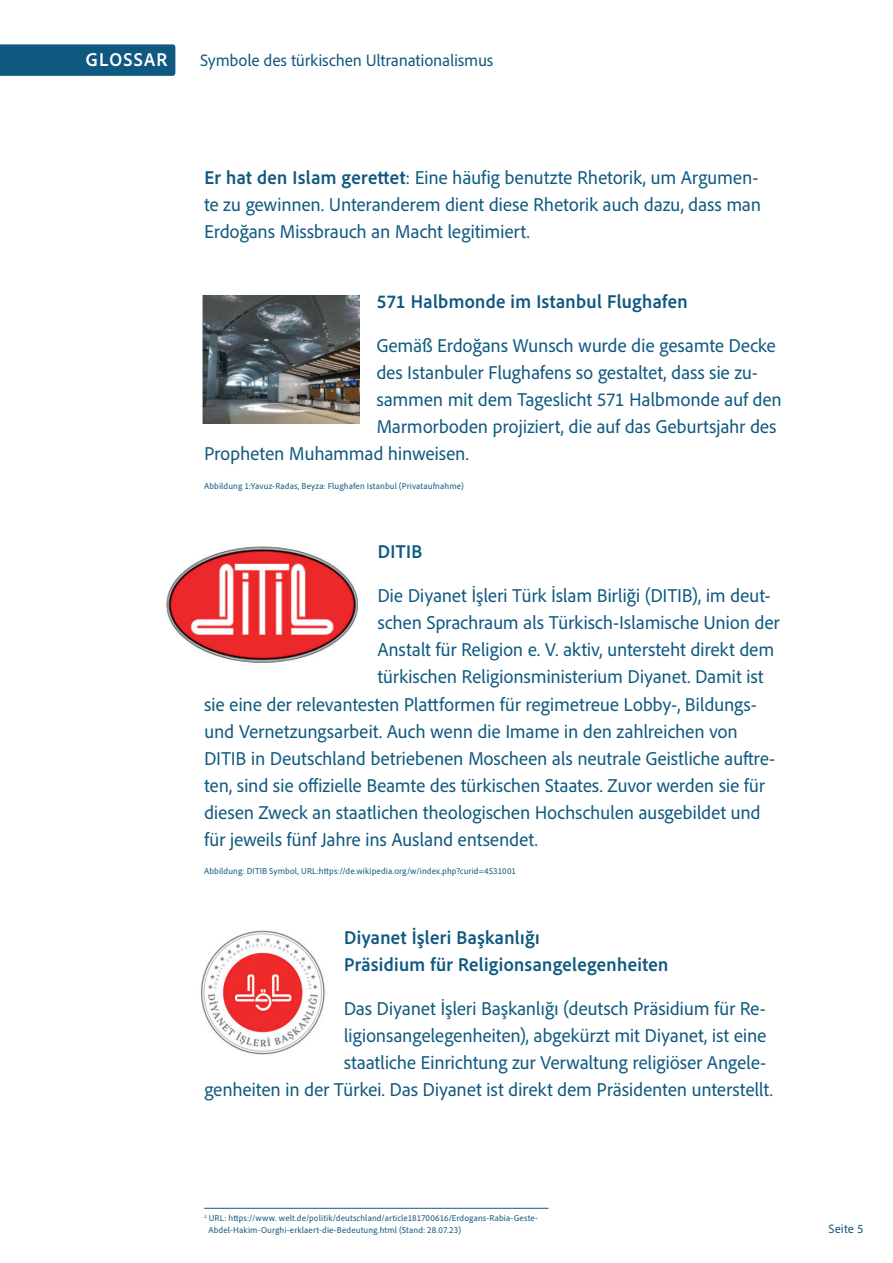
<style>
.page{position:relative;width:893px;height:1263px;background:#fff}
.page>*{position:absolute;margin:0;border:0;box-sizing:border-box;transform-origin:0 0}
.t1{font:19.5px/27px "Adobe Clean UX";letter-spacing:-.015em;color:#0f5980}
.t2{font:700 19.5px/27px "Adobe Clean UX";letter-spacing:-.015em;color:#0f5980}
.t3{font:700 19.5px "Adobe Clean UX";letter-spacing:.025em;color:#fff}
.t4{font:17.25px "Adobe Clean UX";letter-spacing:-.015em;color:#0f5980}
.t5{font:12.75px "Adobe Clean UX";letter-spacing:.005em;color:#0f5980}
.t6{font:9px/12px "Adobe Clean UX";letter-spacing:.01em;color:#0f5980}
.s1{font-weight:700}
</style>
<div class="page">
<div style="left:0;top:44px;width:175px;height:32px;background:#0f5980"></div>
<hr style="left:204px;top:1208px;width:345px;height:1px;background:#0f5980">
<img style="left:202px;top:296px;width:157px;height:127px">
<img style="left:166px;top:546px;width:192px;height:117px">
<img style="left:201px;top:930px;width:124px;height:125px">
<p class="t3" style="left:86px;top:47px;width:84px">GLOSSAR</p>
<p class="t4" style="left:200px;top:49px;width:295px">Symbole des türkischen Ultranationalismus</p>
<p class="t1" style="left:204px;top:164px;width:559px"><span class="s1">Er hat den Islam gerettet</span>: Eine häufig benutzte Rhetorik, um Argumen&shy;te zu gewinnen. Unteranderem dient diese Rhetorik auch dazu, dass man<br>Erdoğans Missbrauch an Macht legitimiert.</p>
<p class="t2" style="left:376px;top:287px;width:313px">571 Halbmonde im Istanbul Flughafen</p>
<p class="t1" style="left:376px;top:331px;width:401px">Gemäß Erdoğans Wunsch wurde die gesamte Decke</p>
<p class="t1" style="left:376px;top:358px;width:383px">des Istanbuler Flughafens so gestaltet, dass sie zu-</p>
<p class="t1" style="left:376px;top:385px;width:407px">sammen mit dem Tageslicht 571 Halbmonde auf den</p>
<p class="t1" style="left:376px;top:412px;width:402px">Marmorboden projiziert, die auf das Geburtsjahr des</p>
<p class="t1" style="left:204px;top:439px;width:267px">Propheten Muhammad hinweisen.</p>
<p class="t6" style="left:204px;top:480px;width:261px">Abbildung 1:Yavuz-Radas, Beyza: Flughafen Istanbul (Privataufnahme)</p>
<p class="t2" style="left:377px;top:538px;width:47px">DITIB</p>
<p class="t1" style="left:377px;top:582px;width:395px">Die Diyanet İşleri Türk İslam Birliği (DITIB), im deut-</p>
<p class="t1" style="left:377px;top:609px;width:404px">schen Sprachraum als Türkisch-Islamische Union der</p>
<p class="t1" style="left:377px;top:636px;width:398px">Anstalt für Religion e. V. aktiv, untersteht direkt dem</p>
<p class="t1" style="left:377px;top:663px;width:388px">türkischen Religionsministerium Diyanet. Damit ist</p>
<p class="t1" style="left:204px;top:690px;width:554px">sie eine der relevantesten Plattformen für regimetreue Lobby-, Bildungs-</p>
<p class="t1" style="left:204px;top:717px;width:535px">und Vernetzungsarbeit. Auch wenn die Imame in den zahlreichen von</p>
<p class="t1" style="left:204px;top:744px;width:573px">DITIB in Deutschland betriebenen Moscheen als neutrale Geistliche auftre-</p>
<p class="t1" style="left:204px;top:771px;width:563px">ten, sind sie offizielle Beamte des türkischen Staates. Zuvor werden sie für</p>
<p class="t1" style="left:204px;top:798px;width:558px">diesen Zweck an staatlichen theologischen Hochschulen ausgebildet und</p>
<p class="t1" style="left:204px;top:825px;width:335px">für jeweils fünf Jahre ins Ausland entsendet.</p>
<p class="t6" style="left:204px;top:865px;width:313px">Abbildung: DITIB Symbol, URL:https://de.wikipedia.org/w/index.php?curid=4531001</p>
<p class="t2" style="left:344px;top:923px;width:327px">Diyanet İşleri Başkanlığı<br>Präsidium für Religionsangelegenheiten</p>
<p class="t1" style="left:344px;top:994px;width:424px">Das Diyanet İşleri Başkanlığı (deutsch Präsidium für Re-</p>
<p class="t1" style="left:344px;top:1021px;width:424px">ligionsangelegenheiten), abgekürzt mit Diyanet, ist eine</p>
<p class="t1" style="left:344px;top:1048px;width:424px">staatliche Einrichtung zur Verwaltung religiöser Angele-</p>
<p class="t1" style="left:204px;top:1075px;width:571px">genheiten in der Türkei. Das Diyanet ist direkt dem Präsidenten unterstellt.</p>
<p class="t6" style="left:208px;top:1212px;width:331px;text-indent:-4px"><sup>2</sup> URL: https://www. welt.de/politik/deutschland/article181700616/Erdogans-Rabia-Geste-<br>Abdel-Hakim-Ourghi-erklaert-die-Bedeutung.html (Stand: 28.07.23)</p>
<p class="t5" style="left:828px;top:1221px;width:37px">Seite 5</p>
</div>
